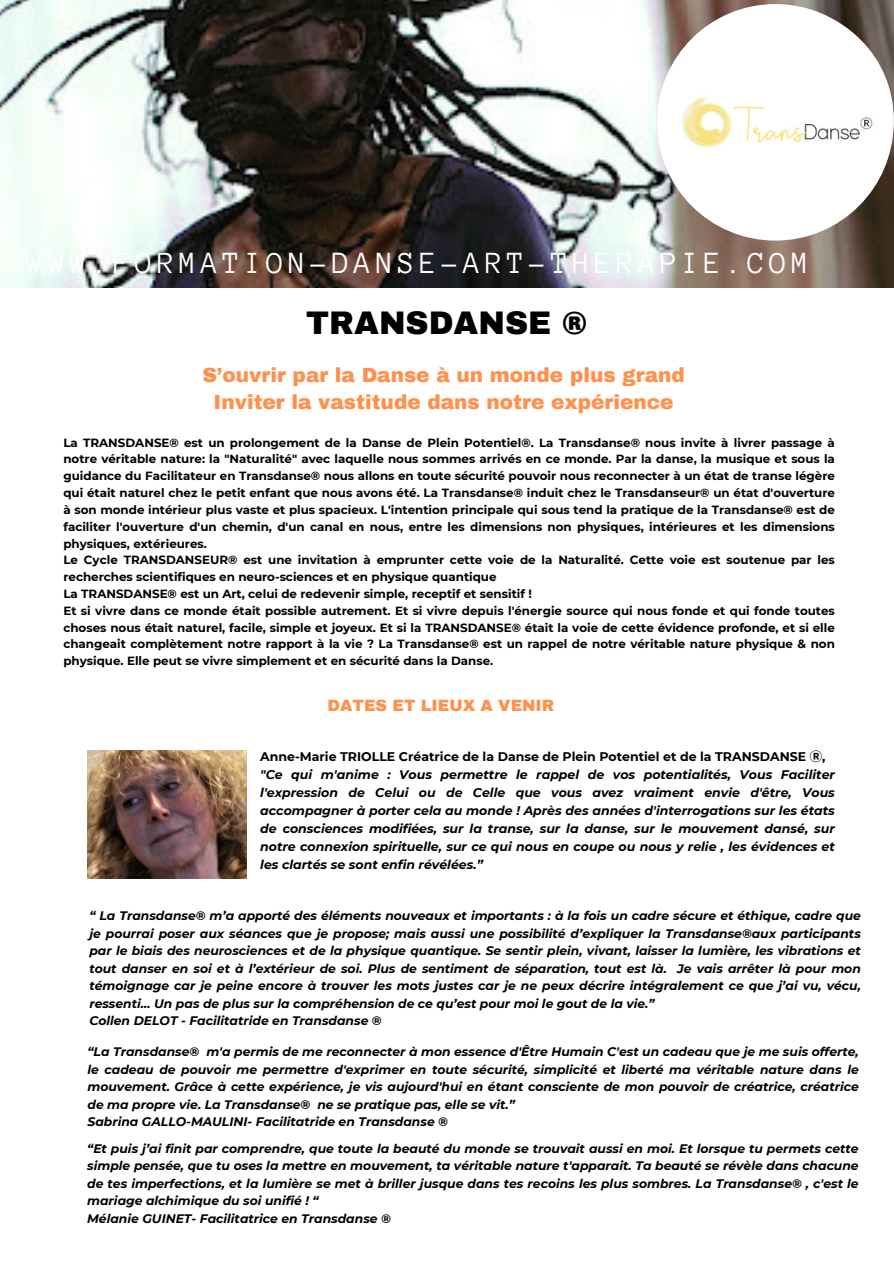
<style>
.page{position:relative;width:894px;height:1264px;background:#fff}
.page>*{position:absolute;margin:0;border:0;box-sizing:border-box;transform-origin:0 0}
.t1{font:900 31.95px "Archivo";color:#000}
.t2{font:31.5px "Anonymous Pro";letter-spacing:.15em;color:#fff}
.t3{font:900 20.1px/27.5px "Archivo";color:#ff914d;text-align:center}
.t4{font:900 16.05px "Archivo";color:#ff914d}
.t5{font:italic 700 12.45px/18px "Montserrat";color:#000;text-align:justify}
.t6{font:700 12.45px "Montserrat";color:#000}
.t7{font:italic 700 12.3px/17.4px "Montserrat";color:#000;text-align:justify}
.t8{font:700 11.85px/16.8px "Montserrat";color:#000;text-align:justify}
.s1{font-family:"Noto Sans CJ Ksc"}
</style>
<div class="page">
<img style="left:0;top:0;width:893px;height:287px">
<img style="left:656px;top:4px;width:237px;height:236px;border-radius:50%">
<img style="left:87px;top:750px;width:159px;height:128px">
<p class="t2" style="left:52px;top:242px;width:784px">WWW.FORMATION-DANSE-ART-THERAPIE.COM</p>
<p class="t2" style="left:26px;top:247px;width:784px">WWW.FORMATION-DANSE-ART-THERAPIE.COM</p>
<p class="t1" style="left:306px;top:306px;width:283px">TRANSDANSE ®</p>
<p class="t3" style="left:202px;top:361px;width:483px">S’ouvrir par la Danse à un monde plus grand<br>Inviter la vastitude dans notre expérience</p>
<p class="t8" style="left:63px;top:434px;width:772px">La TRANSDANSE® est un prolongement de la Danse de Plein Potentiel®. La Transdanse® nous invite à livrer passage à notre véritable nature: la "Naturalité" avec laquelle nous sommes arrivés en ce monde. Par la danse, la musique et sous la guidance du Facilitateur en Transdanse® nous allons en toute sécurité pouvoir nous reconnecter à un état de transe légère qui était naturel chez le petit enfant que nous avons été. La Transdanse® induit chez le Transdanseur® un état d'ouverture à son monde intérieur plus vaste et plus spacieux. L'intention principale qui sous tend la pratique de la Transdanse® est de faciliter l'ouverture d'un chemin, d'un canal en nous, entre les dimensions non physiques, intérieures et les dimensions physiques, extérieures.</p>
<h1 class="t8" style="left:63px;top:551px;width:772px">Le Cycle TRANSDANSEUR® est une invitation à emprunter cette voie de la Naturalité. Cette voie est soutenue par les recherches scientifiques en neuro-sciences et en physique quantique</h1>
<h1 class="t8" style="left:63px;top:585px;width:470px">La TRANSDANSE® est un Art, celui de redevenir simple, receptif et sensitif !</h1>
<h1 class="t8" style="left:63px;top:602px;width:772px">Et si vivre dans ce monde était possible autrement. Et si vivre depuis l'énergie source qui nous fonde et qui fonde toutes choses nous était naturel, facile, simple et joyeux. Et si la TRANSDANSE® était la voie de cette évidence profonde, et si elle changeait complètement notre rapport à la vie ? La Transdanse® est un rappel de notre véritable nature physique &amp; non physique. Elle peut se vivre simplement et en sécurité dans la Danse.</h1>
<h2 class="t4" style="left:327px;top:696px;width:228px">DATES ET LIEUX A VENIR</h2>
<h3 class="t6" style="left:260px;top:748px;width:566px">Anne-Marie TRIOLLE Créatrice de la Danse de Plein Potentiel et de la TRANSDANSE <span class="s1">Ⓡ</span>,</h3>
<p class="t5" style="left:260px;top:765px;width:576px">"Ce qui m'anime : Vous permettre le rappel de vos potentialités, Vous Faciliter l'expression de Celui ou de Celle que vous avez vraiment envie d'être, Vous accompagner à porter cela au monde ! Après des années d'interrogations sur les états de consciences modifiées, sur la transe, sur la danse, sur le mouvement dansé, sur notre connexion spirituelle, sur ce qui nous en coupe ou nous y relie , les évidences et les clartés se sont enfin révélées.”</p>
<p class="t7" style="left:89px;top:907px;width:772px">“ La Transdanse® m’a apporté des éléments nouveaux et importants : à la fois un cadre sécure et éthique, cadre que je pourrai poser aux séances que je propose; mais aussi une possibilité d’expliquer la Transdanse®aux participants par le biais des neurosciences et de la physique quantique. Se sentir plein, vivant, laisser la lumière, les vibrations et tout danser en soi et à l’extérieur de soi. Plus de sentiment de séparation, tout est là. Je vais arrêter là pour mon témoignage car je peine encore à trouver les mots justes car je ne peux décrire intégralement ce que j’ai vu, vécu, ressenti… Un pas de plus sur la compréhension de ce qu’est pour moi le gout de la vie.”</p>
<p class="t7" style="left:89px;top:1011px;width:294px">Collen DELOT - Facilitatride en Transdanse ®</p>
<p class="t7" style="left:87px;top:1043px;width:772px">“La Transdanse® m'a permis de me reconnecter à mon essence d'Être Humain C'est un cadeau que je me suis offerte, le cadeau de pouvoir me permettre d'exprimer en toute sécurité, simplicité et liberté ma véritable nature dans le mouvement. Grâce à cette expérience, je vis aujourd'hui en étant consciente de mon pouvoir de créatrice, créatrice de ma propre vie. La Transdanse® ne se pratique pas, elle se vit.”</p>
<p class="t7" style="left:87px;top:1113px;width:362px">Sabrina GALLO-MAULINI- Facilitatride en Transdanse ®</p>
<p class="t7" style="left:87px;top:1139px;width:772px">“Et puis j’ai finit par comprendre, que toute la beauté du monde se trouvait aussi en moi. Et lorsque tu permets cette simple pensée, que tu oses la mettre en mouvement, ta véritable nature t'apparait. Ta beauté se révèle dans chacune de tes imperfections, et la lumière se met à briller jusque dans tes recoins les plus sombres. La Transdanse® , c'est le mariage alchimique du soi unifié ! “</p>
<p class="t7" style="left:87px;top:1209px;width:305px">Mélanie GUINET- Facilitatrice en Transdanse ®</p>
</div>
